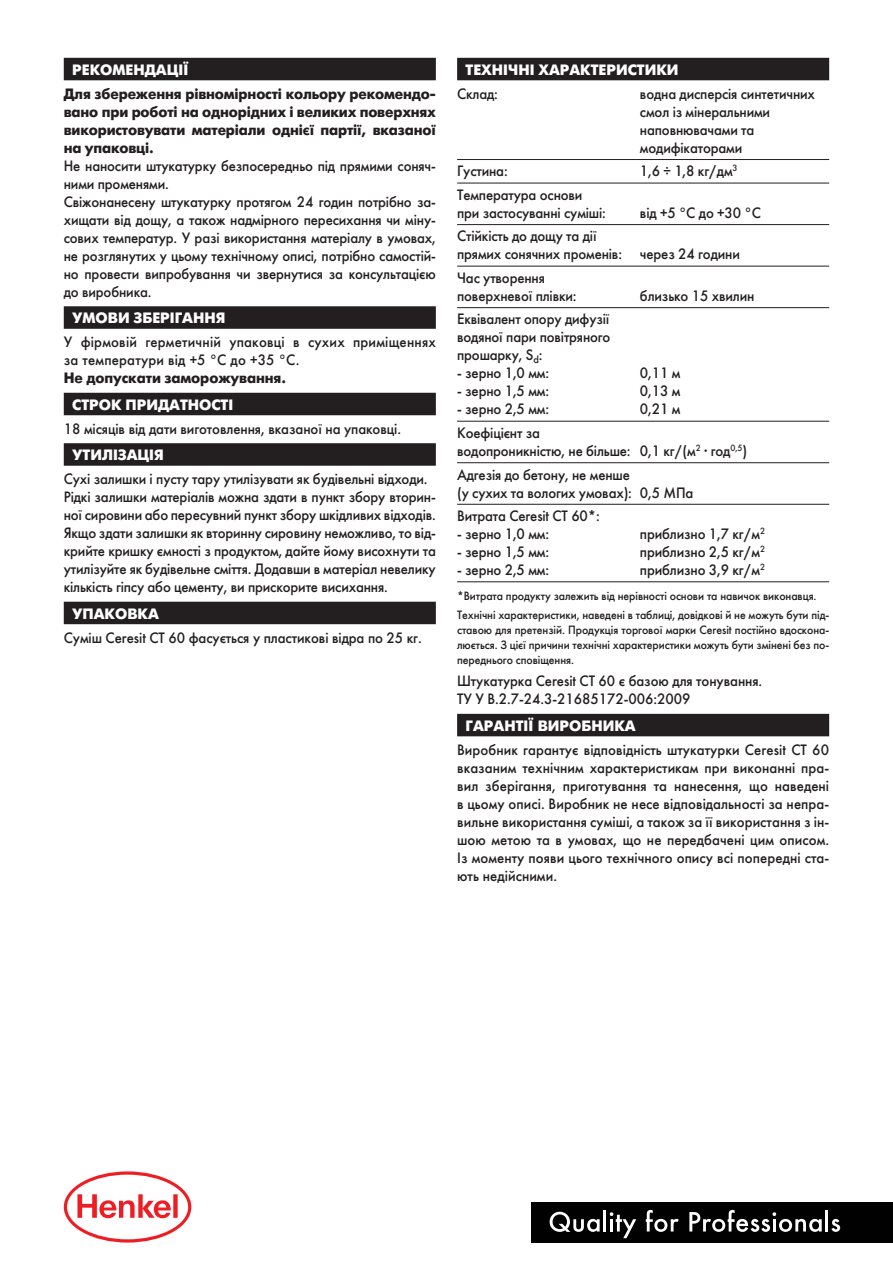
<style>
.page{position:relative;width:893px;height:1263px;background:#fff}
.page>*{position:absolute;margin:0;border:0;box-sizing:border-box;transform-origin:0 0}
.t1{font:15px/18px "Futura Futuris";letter-spacing:-.01em;color:#231f20;scale:.95 1}
.t2{font:700 15px/18px "Futura Futuris";letter-spacing:-.01em;color:#231f20;text-align:justify;scale:.95 1}
.t3{font:700 15px "Futura Futuris";color:#fff}
.t4{font:15px/18px "Futura Futuris";letter-spacing:.015em;color:#231f20;scale:.95 1}
.t5{font:12px/15px "Futura Futuris";letter-spacing:-.005em;color:#231f20;scale:.95 1}
</style>
<div class="page">
<div style="left:64px;top:58px;width:372px;height:22px;background:#231f20"></div>
<div style="left:64px;top:306px;width:372px;height:23px;background:#231f20"></div>
<div style="left:64px;top:393px;width:372px;height:22px;background:#231f20"></div>
<div style="left:64px;top:443px;width:372px;height:23px;background:#231f20"></div>
<div style="left:64px;top:602px;width:372px;height:22px;background:#231f20"></div>
<div style="left:457px;top:58px;width:372px;height:22px;background:#231f20"></div>
<hr style="left:457px;top:159px;width:372px;height:1px;background:#231f20">
<hr style="left:457px;top:183px;width:372px;height:1px;background:#231f20">
<hr style="left:457px;top:224px;width:372px;height:1px;background:#231f20">
<hr style="left:457px;top:266px;width:372px;height:1px;background:#231f20">
<hr style="left:457px;top:307px;width:372px;height:1px;background:#231f20">
<hr style="left:457px;top:421px;width:372px;height:1px;background:#231f20">
<hr style="left:457px;top:462px;width:372px;height:1px;background:#231f20">
<hr style="left:457px;top:504px;width:372px;height:1px;background:#231f20">
<hr style="left:457px;top:581px;width:372px;height:1px;background:#231f20">
<div style="left:457px;top:714px;width:372px;height:22px;background:#231f20"></div>
<div style="left:531px;top:1202px;width:362px;height:40px;background:#010101"></div>
<svg style="left:831px;top:1219px;width:9px;height:13px"></svg>
<hr style="left:825px;top:1210px;width:3px;height:21px;background:#fff">
<svg style="left:689px;top:1210px;width:133px;height:22px"></svg>
<hr style="left:603px;top:1210px;width:3px;height:21px;background:#fff">
<svg style="left:550px;top:1212px;width:50px;height:20px"></svg>
<svg style="left:610px;top:1212px;width:26px;height:26px"></svg>
<svg style="left:646px;top:1210px;width:33px;height:22px"></svg>
<svg style="left:64px;top:1171px;width:127px;height:71px"></svg>
<p class="t3" style="left:72px;top:61px;width:118px">РЕКОМЕНДАЦІЇ</p>
<p class="t2" style="left:64px;top:85px;width:393px">Для збереження рівномірності кольору рекомендо&shy;вано при роботі на однорідних і великих поверхнях використовувати матеріали однієї партії, вказаної на упаковці.</p>
<p class="t1" style="left:64px;top:157px;width:393px">Не наносити штукатурку безпосередньо під прямими соняч&shy;ними променями.<br>Свіжонанесену штукатурку протягом 24 годин потрібно за&shy;хищати від дощу, а також надмірного пересихання чи міну&shy;сових температур. У разі використання матеріалу в умовах, не розглянутих у цьому технічному описі, потрібно самостій&shy;но провести випробування чи звернутися за консультацією до виробника.</p>
<p class="t3" style="left:72px;top:309px;width:155px">УМОВИ ЗБЕРІГАННЯ</p>
<p class="t4" style="left:64px;top:333px;width:393px">У фірмовій герметичній упаковці в сухих приміщеннях за температури від +5 °С до +35 °С.</p>
<p class="t2" style="left:64px;top:369px;width:236px">Не допускати заморожування.</p>
<p class="t3" style="left:72px;top:396px;width:162px">СТРОК ПРИДАТНОСТІ</p>
<p class="t1" style="left:64px;top:420px;width:357px">18 місяців від дати виготовлення, вказаної на упаковці.</p>
<p class="t3" style="left:72px;top:446px;width:93px">УТИЛІЗАЦІЯ</p>
<p class="t1" style="left:64px;top:470px;width:393px">Сухі залишки і пусту тару утилізувати як будівельні відходи.<br>Рідкі залишки матеріалів можна здати в пункт збору вторин&shy;ної сировини або пересувний пункт збору шкідливих відходів.<br>Якщо здати залишки як вторинну сировину неможливо, то від&shy;крийте кришку ємності з продуктом, дайте йому висохнути та утилізуйте як будівельне сміття. Додавши в матеріал невелику кількість гіпсу або цементу, ви прискорите висихання.</p>
<p class="t3" style="left:72px;top:605px;width:88px">УПАКОВКА</p>
<p class="t1" style="left:64px;top:629px;width:378px">Суміш Ceresit СТ 60 фасується у пластикові відра по 25 кг.</p>
<p class="t3" style="left:466px;top:61px;width:214px">ТЕХНІЧНІ ХАРАКТЕРИСТИКИ</p>
<p class="t1" style="left:457px;top:85px;width:45px">Склад:</p>
<p class="t1" style="left:640px;top:85px;width:186px">водна дисперсія синтетичних смол із мінеральними наповнювачами та модифікаторами</p>
<p class="t1" style="left:457px;top:162px;width:55px">Густина:</p>
<p class="t1" style="left:640px;top:162px;width:104px">1,6 ÷ 1,8 кг/дм<sup>3</sup></p>
<p class="t1" style="left:457px;top:186px;width:158px">Температура основи при застосуванні суміші:</p>
<p class="t1" style="left:640px;top:204px;width:129px">від +5 °C до +30 °C</p>
<p class="t1" style="left:457px;top:227px;width:299px">Стійкість до дощу та дії<br>прямих сонячних променів: через 24 години</p>
<p class="t1" style="left:457px;top:269px;width:127px">Час утворення поверхневої плівки:</p>
<p class="t1" style="left:640px;top:287px;width:122px">близько 15 хвилин</p>
<p class="t1" style="left:457px;top:310px;width:163px;text-align:justify">Еквівалент опору дифузії водяної пари повітряного прошарку, S<sub>d</sub>:</p>
<p class="t1" style="left:457px;top:364px;width:98px">- зерно 1,0 мм:</p>
<p class="t1" style="left:640px;top:364px;width:44px">0,11 м</p>
<p class="t1" style="left:457px;top:382px;width:98px">- зерно 1,5 мм:</p>
<p class="t1" style="left:640px;top:382px;width:44px">0,13 м</p>
<p class="t1" style="left:457px;top:400px;width:98px">- зерно 2,5 мм:</p>
<p class="t1" style="left:640px;top:400px;width:44px">0,21 м</p>
<p class="t1" style="left:457px;top:424px;width:307px">Коефіцієнт за<br>водопроникністю, не більше: 0,1 кг/(м<sup>2</sup> · год<sup>0,5</sup>)</p>
<p class="t1" style="left:457px;top:465px;width:250px">Адгезія до бетону, не менше<br>(у сухих та вологих умовах): 0,5 МПа</p>
<p class="t1" style="left:457px;top:507px;width:152px">Витратa Ceresit СТ 60*:</p>
<p class="t1" style="left:457px;top:525px;width:98px">- зерно 1,0 мм:</p>
<p class="t1" style="left:640px;top:525px;width:133px">приблизно 1,7 кг/м<sup>2</sup></p>
<p class="t1" style="left:457px;top:543px;width:98px">- зерно 1,5 мм:</p>
<p class="t1" style="left:640px;top:543px;width:133px">приблизно 2,5 кг/м<sup>2</sup></p>
<p class="t1" style="left:457px;top:561px;width:98px">- зерно 2,5 мм:</p>
<p class="t1" style="left:640px;top:561px;width:133px">приблизно 3,9 кг/м<sup>2</sup></p>
<p class="t5" style="left:457px;top:586px;width:393px;line-height:19.2px">*Витрата продукту залежить від нерівності основи та навичок виконавця.<br>Технічні характеристики, наведені в таблиці, довідкові й не можуть бути під-</p>
<p class="t5" style="left:457px;top:623px;width:393px;text-align:justify">ставою для претензій. Продукція торгової марки Ceresit постійно вдоскона&shy;люється. З цієї причини технічні характеристики можуть бути змінені без по&shy;переднього сповіщення.</p>
<p class="t1" style="left:457px;top:672px;width:323px">Штукатурка Ceresit СТ 60 є базою для тонування.<br>ТУ У В.2.7-24.3-21685172-006:2009</p>
<p class="t3" style="left:466px;top:717px;width:172px">ГАРАНТІЇ ВИРОБНИКА</p>
<p class="t1" style="left:457px;top:741px;width:393px;text-align:justify">Виробник гарантує відповідність штукатурки Ceresit СТ 60 вказаним технічним характеристикам при виконанні пра&shy;вил зберігання, приготування та нанесення, що наведені в цьому описі. Виробник не несе відповідальності за непра&shy;вильне використання суміші, а також за її використання з ін&shy;шою метою та в умовах, що не передбачені цим описом.<br>Із моменту появи цього технічного опису всі попередні ста&shy;ють недійсними.</p>
</div>
